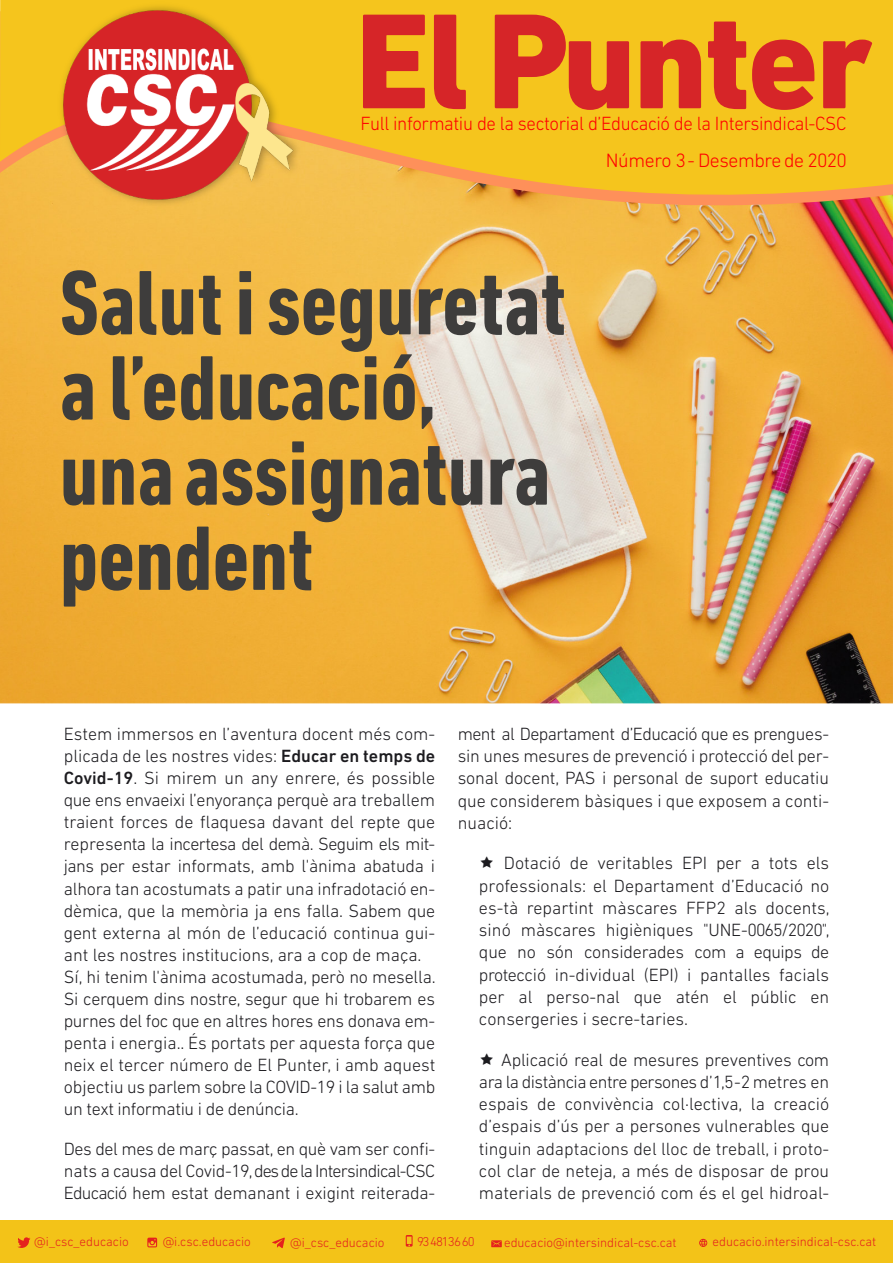
<style>
.page{position:relative;width:893px;height:1263px;background:#fff}
.page>*{position:absolute;margin:0;border:0;box-sizing:border-box;transform-origin:0 0}
.t1{font:700 condensed 93px/85.2px "DIN Next LT Pro";color:#3e3d3c}
.t2{font:300 19.65px "DIN Next LT Pro";letter-spacing:-.02em;color:#f00}
.t3{font:300 19.5px "DIN Next LT Pro";letter-spacing:-.02em;color:#f00}
.t4{font:300 18px/22px "DIN Next LT Pro";letter-spacing:-.01em;color:#1c1b1f;text-align:justify}
.t5{font:300 13.05px "DIN Next LT Pro";color:#e5211d}
.t6{font:300 13.05px "DIN Next LT Pro";letter-spacing:-.08em;color:#e5211d}
.s1{font-weight:500}
</style>
<div class="page">
<img style="left:0;top:258px;width:893px;height:445px">
<div style="left:0;top:1220px;width:893px;height:43px;background:#f3c318"></div>
<svg style="left:0;top:247px;width:893px;height:11px;background:#edb047"></svg>
<svg style="left:0;top:0;width:893px;height:247px;background:#f3ba30"></svg>
<svg style="left:363px;top:15px;width:62px;height:93px;background:#dd4b25"></svg>
<svg style="left:434px;top:15px;width:32px;height:94px;background:#de4f25"></svg>
<svg style="left:495px;top:15px;width:134px;height:95px;background:#e26723"></svg>
<svg style="left:640px;top:40px;width:61px;height:68px;background:#dc4925"></svg>
<svg style="left:708px;top:22px;width:38px;height:87px;background:#df5524"></svg>
<svg style="left:752px;top:40px;width:62px;height:70px;background:#de5124"></svg>
<svg style="left:823px;top:40px;width:49px;height:68px;background:#e26623"></svg>
<svg style="left:272px;top:1237px;width:13px;height:11px"></svg>
<svg style="left:17px;top:1237px;width:13px;height:11px"></svg>
<svg style="left:406px;top:1235px;width:7px;height:11px"></svg>
<svg style="left:147px;top:1237px;width:10px;height:10px"></svg>
<svg style="left:491px;top:1240px;width:11px;height:7px"></svg>
<svg style="left:699px;top:1239px;width:8px;height:8px"></svg>
<img style="left:58px;top:2px;width:245px;height:207px">
<p class="t3" style="left:361px;top:116px;width:487px">Full informatiu de la sectorial d’Educació de la Intersindical-CSC</p>
<h1 class="t1" style="left:60px;top:268px;width:508px">Salutiseguretat al’educació, unaassignatura pendent</h1>
<p class="t2" style="left:606px;top:152px;width:243px">Número 3- Desembrede 2020</p>
<p class="t4" style="left:64px;top:725px;width:373px;text-align:left">Estem immersos en l’aventura docent més com&shy;plicada de les nostres vides: <span class="s1">Educar en temps de Covid-19</span>. Si mirem un any enrere, és possible que ens envaeixi l’enyorança perquè ara treballem traient forces de flaquesa davant del repte que representa la incertesa del demà. Seguim els mit&shy;jans per estar informats, amb l'ànima abatuda i alhora tan acostumats a patir una infradotació en&shy;dèmica, que la memòria ja ens falla. Sabem que gent externa al món de l’educació continua gui&shy;ant les nostres institucions, ara a cop de maça.<br>Sí, hi tenim l'ànima acostumada, però no mesella.<br>Si cerquem dins nostre, segur que hi trobarem es purnes del foc que en altres hores ens donava em&shy;penta i energia.. És portats per aquesta força que neix el tercer número de El Punter, i amb aquest objectiu us parlem sobre la COVID-19 i la salut amb un text informatiu i de denúncia.</p>
<p class="t4" style="left:64px;top:1139px;width:373px">Des del mes de març passat, en què vam ser confi&shy;nats a causa del Covid-19,desdelaIntersindical-CSC Educació hem estat demanant i exigint reiterada-</p>
<p class="t4" style="left:458px;top:724px;width:373px">ment al Departament d’Educació que es prengues&shy;sin unes mesures de prevenció i protecció del per&shy;sonal docent, PAS i personal de suport educatiu que considerem bàsiques i que exposem a conti&shy;nuació:</p>
<p class="t4" style="left:479px;top:853px;width:352px">★ Dotació de veritables EPI per a tots els professionals: el Departament d’Educació no es-tà repartint màscares FFP2 als docents, sinó màscares higièniques "UNE-0065/2020", que no són considerades com a equips de protecció in-dividual (EPI) i pantalles facials per al perso-nal que atén el públic en consergeries i secre-taries.</p>
<p class="t4" style="left:479px;top:1050px;width:352px">★ Aplicació real de mesures preventives com ara la distància entre persones d’1,5-2 metres en espais de convivència col·lectiva, la creació d’espais d’ús per a persones vulnerables que tinguin adaptacions del lloc de treball, i proto&shy;col clar de neteja, a més de disposar de prou materials de prevenció com és el gel hidroal-</p>
<p class="t5" style="left:34px;top:1236px;width:96px">@i_csc_educacio</p>
<p class="t5" style="left:163px;top:1236px;width:90px">@i.csc.educacio</p>
<p class="t5" style="left:290px;top:1237px;width:96px">@i_csc_educacio</p>
<p class="t6" style="left:417px;top:1236px;width:59px">934813660</p>
<p class="t5" style="left:504px;top:1237px;width:174px">educacio@intersindical-csc.cat</p>
<p class="t5" style="left:712px;top:1236px;width:165px">educacio.intersindical-csc.cat</p>
</div>
